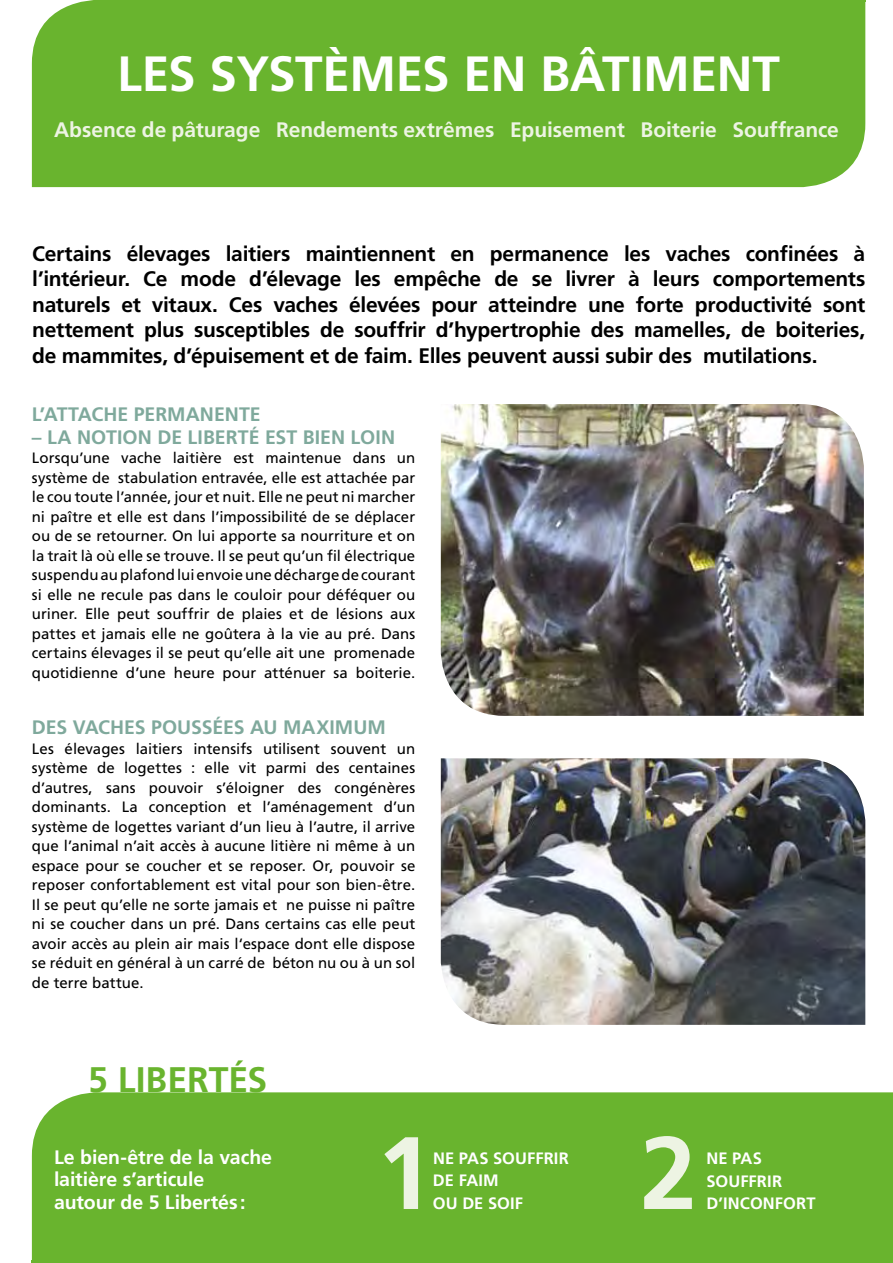
<style>
.page{position:relative;width:893px;height:1263px;background:#fff}
.page>*{position:absolute;margin:0;border:0;box-sizing:border-box;transform-origin:0 0}
.t1{font:700 102.75px "Frutiger LT Std";color:#edf4e3}
.t2{font:700 49.5px "Frutiger LT Std";letter-spacing:-.005em;color:#fff}
.t3{font:700 35.55px "Frutiger LT Std";color:#69b42e}
.t4{font:700 21px/25.5px "Frutiger LT Std";letter-spacing:-.015em;color:#000;text-align:justify}
.t5{font:700 21px "Frutiger LT Std";color:#edf4e3}
.t6{font:700 19.5px "Frutiger LT Std";color:#7fa99c}
.t7{font:700 19.5px/22.5px "Frutiger LT Std";letter-spacing:-.005em;color:#fff}
.t8{font:700 16.5px/22.5px "Frutiger LT Std";letter-spacing:.005em;color:#fff}
.t9{font:15px/19.5px "Frutiger LT Std";letter-spacing:.005em;color:#000;text-align:justify}
</style>
<div class="page">
<div style="left:32px;top:1092px;width:861px;height:168px;background:#69b42e"></div>
<img style="left:441px;top:758px;width:424px;height:267px">
<img style="left:441px;top:404px;width:423px;height:312px">
<div style="left:32px;top:0;width:833px;height:187px;background:#69b42e"></div>
<hr style="left:94px;top:0;width:771px;height:1px;background:#69b42e">
<hr style="left:32px;top:1260px;width:861px;height:3px;background:#69b42e">
<h2 class="t2" style="left:117px;top:45px;width:664px">Les systèmes en bâtiment</h2>
<h3 class="t5" style="left:54px;top:118px;width:786px">Absence de pâturage Rendements extrêmes Epuisement Boiterie Souffrance</h3>
<p class="t4" style="left:32px;top:241px;width:835px">Certains élevages laitiers maintiennent en permanence les vaches confinées à l’intérieur. Ce mode d’élevage les empêche de se livrer à leurs comportements naturels et vitaux. Ces vaches élevées pour atteindre une forte productivité sont nettement plus susceptibles de souffrir d’hypertrophie des mamelles, de boiteries, de mammites, d’épuisement et de faim. Elles peuvent aussi subir des mutilations.</p>
<h3 class="t6" style="left:32px;top:403px;width:230px">L’attache permanente</h3>
<h3 class="t6" style="left:32px;top:425px;width:365px">– la notion de liberté est bien loin</h3>
<p class="t9" style="left:32px;top:448px;width:385px">Lorsqu’une vache laitière est maintenue dans un système de stabulation entravée, elle est attachée par le cou toute l’année, jour et nuit. Elle ne peut ni marcher ni paître et elle est dans l’impossibilité de se déplacer ou de se retourner. On lui apporte sa nourriture et on la trait là où elle se trouve. Il se peut qu’un fil électrique suspendu au plafond lui envoie une décharge de courant si elle ne recule pas dans le couloir pour déféquer ou uriner. Elle peut souffrir de plaies et de lésions aux pattes et jamais elle ne goûtera à la vie au pré. Dans certains élevages il se peut qu’elle ait une promenade quotidienne d’une heure pour atténuer sa boiterie.</p>
<h3 class="t6" style="left:32px;top:716px;width:355px">des vaches poussées au maximum</h3>
<p class="t9" style="left:32px;top:739px;width:385px">Les élevages laitiers intensifs utilisent souvent un système de logettes : elle vit parmi des centaines d’autres, sans pouvoir s’éloigner des congénères dominants. La conception et l’aménagement d’un système de logettes variant d’un lieu à l’autre, il arrive que l’animal n’ait accès à aucune litière ni même à un espace pour se coucher et se reposer. Or, pouvoir se reposer confortablement est vital pour son bien-être.<br>Il se peut qu’elle ne sorte jamais et ne puisse ni paître ni se coucher dans un pré. Dans certains cas elle peut avoir accès au plein air mais l‘espace dont elle dispose se réduit en général à un carré de béton nu ou à un sol de terre battue.</p>
<h3 class="t3" style="left:88px;top:1058px;width:56px">5 LIBERTÉS</h3>
<h3 class="t7" style="left:54px;top:1146px;width:220px">Le bien-être de la vache laitière s’articule<br>autour de 5 Libertés :</h3>
<h1 class="t1" style="left:376px;top:1113px;width:59px">1</h1>
<h1 class="t1" style="left:640px;top:1113px;width:59px">2</h1>
<p class="t8" style="left:433px;top:1147px;width:137px">Ne pas souff rir de faim<br>ou de soif</p>
<p class="t8" style="left:706px;top:1147px;width:111px">Ne pas souffrir d’inconfort</p>
</div>
